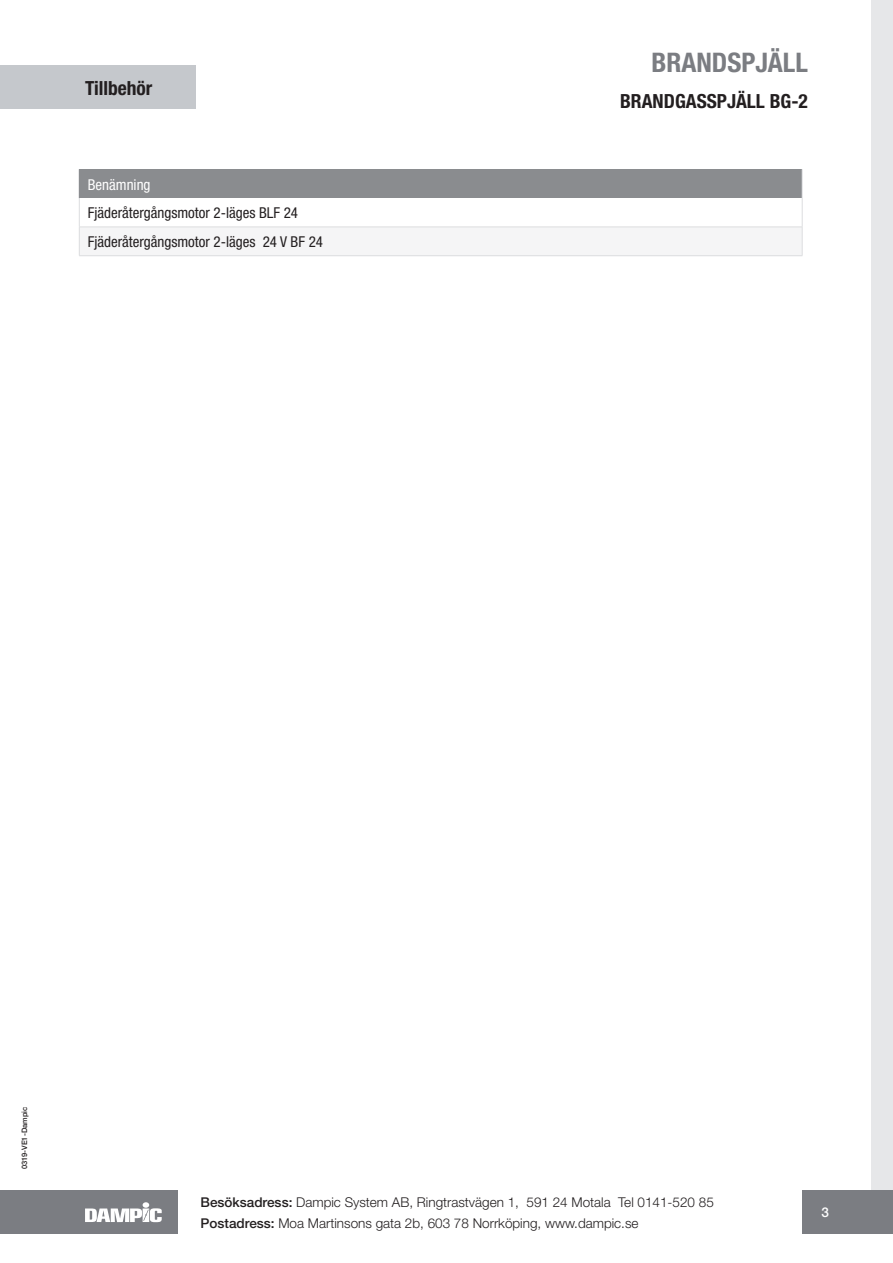
<style>
.page{position:relative;width:893px;height:1263px;background:#fff}
.page>*{position:absolute;margin:0;border:0;box-sizing:border-box;transform-origin:0 0}
.t1{font:700 condensed 27px "Helvetica Neue";color:#7b7d82}
.t2{font:700 condensed 19.5px "Helvetica Neue";color:#231f20}
.t3{font:condensed 15px/28.8px "Helvetica Neue";color:#231f20}
.t4{font:condensed 15px "Helvetica Neue";color:#fff}
.t5{font:300 13.5px/21px "Helvetica Neue";color:#231f20}
.t6{font:500 13.5px "Helvetica Neue";color:#fff}
.t7{font:500 7.5px "Helvetica Neue";color:#231f20}
.s1{font-weight:500}
</style>
<div class="page">
<div style="left:0;top:1191px;width:178px;height:43px;background:#7b7d82"></div>
<svg style="left:85px;top:1202px;width:77px;height:20px"></svg>
<div style="left:872px;top:0;width:21px;height:1222px;background:#e6e7e9"></div>
<div style="left:802px;top:1191px;width:91px;height:43px;background:#7b7d82"></div>
<div style="left:79px;top:169px;width:723px;height:29px;background:#8a8c8f"></div>
<div style="left:79px;top:227px;width:723px;height:29px;background:#f5f5f6"></div>
<hr style="left:79px;top:227px;width:723px;height:1px;background:#dcdddf">
<svg style="left:802px;top:169px;width:1px;height:86px"></svg>
<hr style="left:79px;top:255px;width:723px;height:1px;background:#dcdddf">
<svg style="left:79px;top:198px;width:1px;height:57px"></svg>
<div style="left:0;top:65px;width:196px;height:43px;background:#c5c8cc"></div>
<h2 class="t2" style="left:85px;top:76px;width:69px">Tillbehör</h2>
<p class="t4" style="left:88px;top:176px;width:64px">Benämning</p>
<p class="t3" style="left:88px;top:199px;width:237px">Fjäderåtergångsmotor 2-läges BLF 24<br>Fjäderåtergångsmotor 2-läges 24 V BF 24</p>
<h1 class="t1" style="left:651px;top:46px;width:158px">BRANDSPJÄLL</h1>
<h2 class="t2" style="left:620px;top:90px;width:189px">BRANDGASSPJÄLL BG-2</h2>
<p class="t7" style="left:20px;top:1169px;width:64px;rotate:-90deg">0319-VE1-Dampic</p>
<p class="t5" style="left:201px;top:1191px;width:515px"><span class="s1">Besöksadress:</span> Dampic System AB, Ringtrastvägen 1, 591 24 Motala Tel 0141-520 85<br><span class="s1">Postadress:</span> Moa Martinsons gata 2b, 603 78 Norrköping, www.dampic.se</p>
<p class="t6" style="left:821px;top:1204px;width:9px">3</p>
</div>
